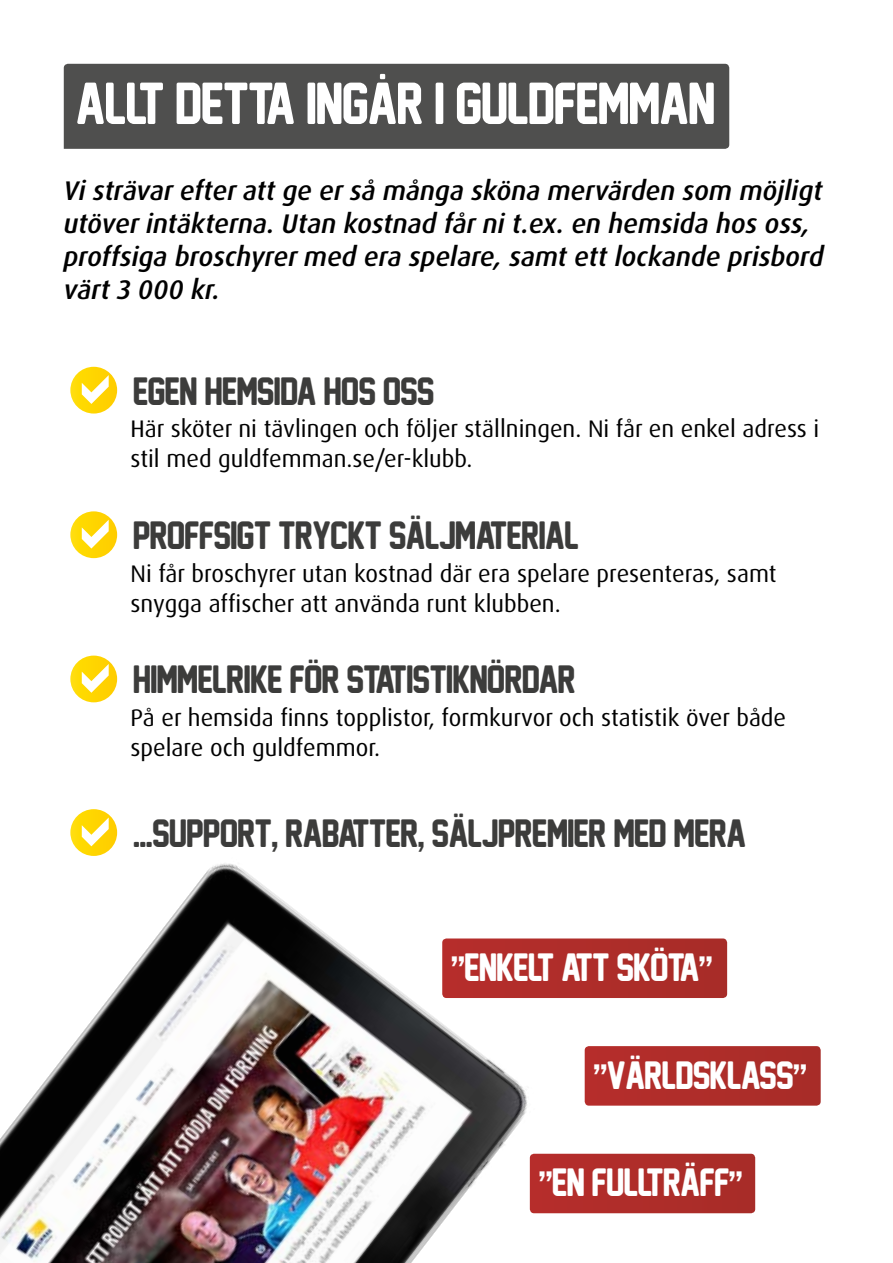
<style>
.page{position:relative;width:893px;height:1263px;background:#fff}
.page>*{position:absolute;margin:0;border:0;box-sizing:border-box;transform-origin:0 0}
.t1{font:54px "New Athletic M54";letter-spacing:-.03em;color:#fff}
.t2{font:36px "New Athletic M54";letter-spacing:-.03em;color:#3c3c3b}
.t3{font:36px "New Athletic M54";letter-spacing:-.03em;color:#fff}
.t4{font:italic 500 27px/33px "Dax OT";color:#000}
.t5{font:24px/30px "Dax OT";color:#000}
</style>
<div class="page">
<div style="left:64px;top:64px;width:665px;height:85px;background:#4f4f4e"></div>
<svg style="left:70px;top:367px;width:47px;height:47px"></svg>
<svg style="left:70px;top:511px;width:47px;height:47px"></svg>
<svg style="left:70px;top:656px;width:47px;height:46px"></svg>
<svg style="left:70px;top:809px;width:47px;height:47px"></svg>
<div style="left:530px;top:1154px;width:225px;height:59px;background:#ae2d29;border-radius:4px"></div>
<div style="left:585px;top:1046px;width:236px;height:60px;background:#af2d2a;border-radius:4px"></div>
<div style="left:442px;top:938px;width:285px;height:60px;background:#ac2d29;border-radius:4px"></div>
<img style="left:0;top:834px;width:560px;height:429px">
<svg style="left:82px;top:375px;width:27px;height:29px"></svg>
<svg style="left:82px;top:519px;width:27px;height:29px"></svg>
<svg style="left:82px;top:663px;width:27px;height:30px"></svg>
<svg style="left:82px;top:817px;width:27px;height:29px"></svg>
<h1 class="t1" style="left:75px;top:74px;width:642px">ALLT DETTA INGÅR I GULDFEMMAN</h1>
<p class="t4" style="left:64px;top:174px;width:762px">Vi strävar efter att ge er så många sköna mervärden som möjligt utöver intäkterna. Utan kostnad får ni t.ex. en hemsida hos oss, proffsiga broschyrer med era spelare, samt ett lockande prisbord värt 3 000 kr.</p>
<h2 class="t2" style="left:133px;top:371px;width:304px">EGEN HEMSIDA HOS OSS</h2>
<p class="t5" style="left:131px;top:414px;width:690px">Här sköter ni tävlingen och följer ställningen. Ni får en enkel adress i stil med guldfemman.se/er-klubb.</p>
<h2 class="t2" style="left:133px;top:516px;width:448px">PROFFSIGT TRYCKT SÄLJMATERIAL</h2>
<p class="t5" style="left:131px;top:559px;width:647px">Ni får broschyrer utan kostnad där era spelare presenteras, samt snygga affischer att använda runt klubben.</p>
<h2 class="t2" style="left:133px;top:660px;width:445px">HIMMELRIKE FÖR STATISTIKNÖRDAR</h2>
<p class="t5" style="left:131px;top:703px;width:657px">På er hemsida finns topplistor, formkurvor och statistik över både spelare och guldfemmor.</p>
<h2 class="t2" style="left:133px;top:814px;width:615px">...SUPPORT, RABATTER, SÄLJPREMIER MED MERA</h2>
<h2 class="t3" style="left:451px;top:948px;width:264px">"ENKELT ATT SKÖTA"</h2>
<h2 class="t3" style="left:593px;top:1055px;width:215px">"VÄRLDSKLASS"</h2>
<h2 class="t3" style="left:538px;top:1163px;width:206px">"EN FULLTRÄFF"</h2>
</div>
